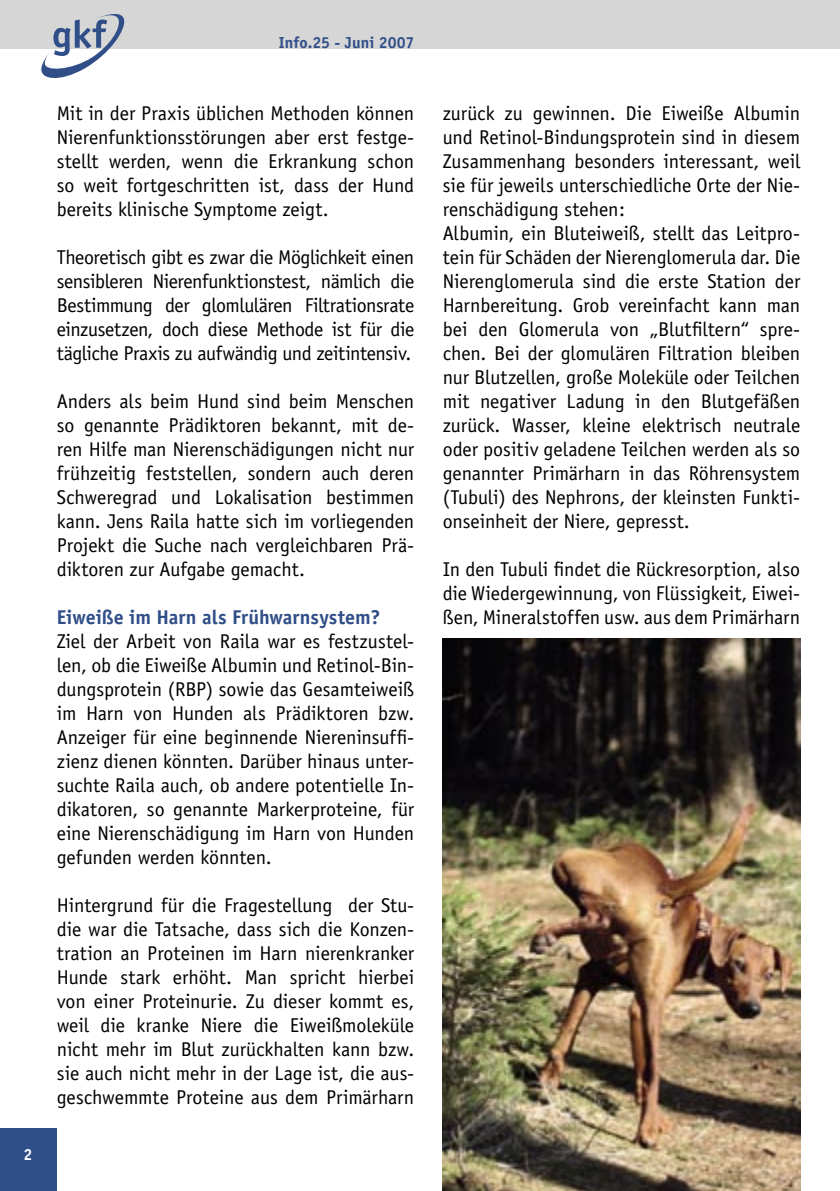
<style>
.page{position:relative;width:840px;height:1191px;background:#fff}
.page>*{position:absolute;margin:0;border:0;box-sizing:border-box;transform-origin:0 0}
.brot{font:20px/24px "Officina Sans";letter-spacing:-.005em;color:#000;text-align:justify}
.brot_bold_blau{font:700 20px "Officina Sans";letter-spacing:-.005em;color:#304e88}
.paginierung{font:700 16px "Officina Sans";letter-spacing:.005em;color:#304e88}
.seitenzahl{font:700 16px "Officina Sans";color:#fff}
</style>
<div class="page">
<div style="left:0;top:0;width:839px;height:48px;background:#d6d6d6"></div>
<svg style="left:41px;top:14px;width:85px;height:64px"></svg>
<div style="left:0;top:1128px;width:57px;height:63px;background:#304e88"></div>
<hr style="left:839px;top:0;width:1px;height:48px;background:#d6d6d6">
<img style="left:442px;top:639px;width:357px;height:552px">
<p class="seitenzahl" style="left:23px;top:1144px;width:10px">2</p>
<p class="paginierung" style="left:279px;top:33px;width:137px">Info.25 - Juni 2007</p>
<p class="brot" style="left:57px;top:101px;width:359px">Mit in der Praxis üblichen Methoden können Nierenfunktionsstörungen aber erst festge&shy;stellt werden, wenn die Erkrankung schon so weit fortgeschritten ist, dass der Hund bereits klinische Symptome zeigt.</p>
<p class="brot" style="left:57px;top:245px;width:359px">Theoretisch gibt es zwar die Möglichkeit einen sensibleren Nierenfunktionstest, nämlich die Bestimmung der glomlulären Filtrationsrate einzusetzen, doch diese Methode ist für die tägliche Praxis zu aufwändig und zeitintensiv.</p>
<p class="brot" style="left:57px;top:389px;width:359px">Anders als beim Hund sind beim Menschen so genannte Prädiktoren bekannt, mit de&shy;ren Hilfe man Nierenschädigungen nicht nur frühzeitig feststellen, sondern auch deren Schweregrad und Lokalisation bestimmen kann. Jens Raila hatte sich im vorliegenden Projekt die Suche nach vergleichbaren Prä&shy;diktoren zur Aufgabe gemacht.</p>
<p class="brot_bold_blau" style="left:57px;top:605px;width:325px">Eiweiße im Harn als Frühwarnsystem?</p>
<p class="brot" style="left:57px;top:629px;width:359px">Ziel der Arbeit von Raila war es festzustel&shy;len, ob die Eiweiße Albumin und Retinol-Bin&shy;dungsprotein (RBP) sowie das Gesamteiweiß im Harn von Hunden als Prädiktoren bzw.<br>Anzeiger für eine beginnende Niereninsuffi&shy;zienz dienen könnten. Darüber hinaus unter&shy;suchte Raila auch, ob andere potentielle In&shy;dikatoren, so genannte Markerproteine, für eine Nierenschädigung im Harn von Hunden gefunden werden könnten.</p>
<p class="brot" style="left:57px;top:893px;width:359px">Hintergrund für die Fragestellung der Stu&shy;die war die Tatsache, dass sich die Konzen&shy;tration an Proteinen im Harn nierenkranker Hunde stark erhöht. Man spricht hierbei von einer Proteinurie. Zu dieser kommt es, weil die kranke Niere die Eiweißmoleküle nicht mehr im Blut zurückhalten kann bzw. sie auch nicht mehr in der Lage ist, die aus&shy;geschwemmte Proteine aus dem Primärharn</p>
<p class="brot" style="left:442px;top:101px;width:359px">zurück zu gewinnen. Die Eiweiße Albumin und Retinol-Bindungsprotein sind in diesem Zusammenhang besonders interessant, weil sie für jeweils unterschiedliche Orte der Nie&shy;renschädigung stehen:</p>
<p class="brot" style="left:442px;top:221px;width:359px">Albumin, ein Bluteiweiß, stellt das Leitpro&shy;tein für Schäden der Nierenglomerula dar. Die Nierenglomerula sind die erste Station der Harnbereitung. Grob vereinfacht kann man bei den Glomerula von „Blutfiltern“ spre&shy;chen. Bei der glomulären Filtration bleiben nur Blutzellen, große Moleküle oder Teilchen mit negativer Ladung in den Blutgefäßen zurück. Wasser, kleine elektrisch neutrale oder positiv geladene Teilchen werden als so genannter Primärharn in das Röhrensystem (Tubuli) des Nephrons, der kleinsten Funkti&shy;onseinheit der Niere, gepresst.</p>
<p class="brot" style="left:442px;top:557px;width:359px">In den Tubuli findet die Rückresorption, also die Wiedergewinnung, von Flüssigkeit, Eiwei&shy;ßen, Mineralstoffen usw. aus dem Primärharn</p>
</div>
